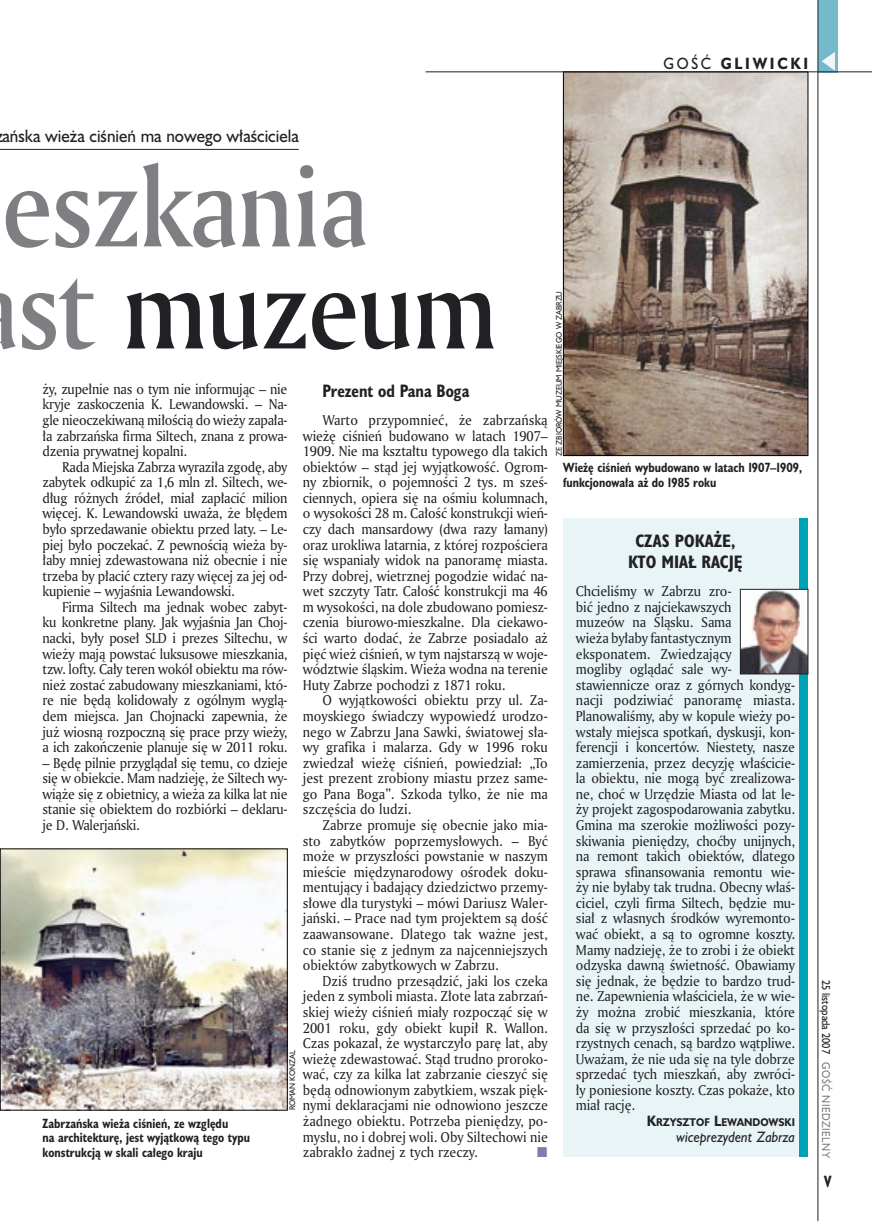
<style>
.page{position:relative;width:872px;height:1221px;background:#fff}
.page>*{position:absolute;margin:0;border:0;box-sizing:border-box;transform-origin:0 0}
.t1{font:108px/102px "Amerigo Md PL";letter-spacing:-.015em;color:#7f7f83;scale:.9 1}
.t2{font:16.5px "Humanst 521 PL";color:#212125;scale:.94 1}
._04-2_tytul_ramki{font:700 16.5px/21px "Humanst 521 Cn PL";color:#212125;text-align:center}
._04_srodtytul_HuCB_11_pt{font:700 16.5px "Humanst 521 Cn PL";color:#212125;scale:.94 1}
.t3{font:700 15px "Humanst 521 PL";letter-spacing:.2em;color:#212125;scale:.9 1}
.t4{font:700 15px "Humanst 521 Cn PL";color:#212125;scale:.94 1}
._01_body_tekst{font:13.8px/15.6px "Amerigo PL";letter-spacing:-.015em;color:#212125;text-align:justify;scale:.94 1}
._03-4_body_liturgii{font:13.8px/15.6px "Amerigo PL";letter-spacing:-.01em;color:#212125;scale:.94 1}
._12b_miasto_na_koncu_Hu{font:italic 13.8px "Humanst 521 PL";color:#212125;scale:.92 1}
._09_podpis_zdjecia_HuCnB{font:700 12.3px/14.4px "Humanst 521 Cn PL";color:#212125;scale:.94 1}
.t5{font:10.5px "Humanst 521 PL";color:#212125;scale:.9 1}
.t6{font:10.5px "Humanst 521 PL";letter-spacing:.05em;color:#7f7f83;scale:.9 1}
._12a_autor_na_koncu_HuBd{font:700 10.35px "Humanst 521 PL";color:#212125;scale:.9 1}
._09a_autor_zdjecia_Hu_5_pt{font:7.5px "Humanst 521 PL";color:#212125;scale:.94 1}
.s1{font-weight:400}
.s2{color:#212125}
.s3{font-size:13.8px}
</style>
<div class="page">
<div style="left:818px;top:0;width:19px;height:72px;background:#75baca"></div>
<svg style="left:821px;top:52px;width:14px;height:19px"></svg>
<hr style="left:817px;top:0;width:1px;height:1220px;background:#212125">
<div style="left:563px;top:518px;width:245px;height:638px;background:#e9f4f6"></div>
<div style="left:799px;top:518px;width:8px;height:638px;background:#00a0b6"></div>
<img style="left:742px;top:591px;width:64px;height:81px">
<div style="left:740px;top:589px;width:68px;height:85px;border:1px solid #212125"></div>
<img style="left:2px;top:850px;width:283px;height:258px">
<img style="left:565px;top:74px;width:241px;height:380px">
<div style="left:563px;top:72px;width:245px;height:384px;border:1px solid #000"></div>
<hr style="left:0;top:149px;width:299px;height:1px;background:#212125">
<hr style="left:425px;top:72px;width:447px;height:1px;background:#212125">
<p class="t3" style="left:663px;top:53px;width:162px"><span class="s1">GOŚĆ</span> GLIWICKI</p>
<p class="t2" style="left:3px;top:125px;width:316px">ańska wieża ciśnień ma nowego właściciela</p>
<h1 class="t1" style="left:2px;top:153px;width:552px">eszkania<br>st <span class="s2">muzeum</span></h1>
<p class="_09a_autor_zdjecia_Hu_5_pt" style="left:554px;top:456px;width:177px;rotate:-90deg">ZE ZBIORÓW MUZEUM MIEJSKIEGO W ZABRZU</p>
<p class="_01_body_tekst" style="left:43px;top:380px;width:262px">ży, zupełnie nas o tym nie informując – nie kryje zaskoczenia K. Lewandowski. – Na&shy;gle nieoczekiwaną miłością do wieży zapała&shy;ła zabrzańska firma Siltech, znana z prowa&shy;dzenia prywatnej kopalni.</p>
<p class="_01_body_tekst" style="left:43px;top:458px;width:262px;text-indent:20px">Rada Miejska Zabrza wyraziła zgodę, aby zabytek odkupić za 1,6 mln zł. Siltech, we&shy;dług różnych źródeł, miał zapłacić milion więcej. K. Lewandowski uważa, że błędem było sprzedawanie obiektu przed laty. – Le&shy;piej było poczekać. Z pewnością wieża by&shy;łaby mniej zdewastowana niż obecnie i nie trzeba by płacić cztery razy więcej za jej od&shy;kupienie – wyjaśnia Lewandowski.</p>
<p class="_01_body_tekst" style="left:43px;top:598px;width:262px;text-indent:20px">Firma Siltech ma jednak wobec zabyt&shy;ku konkretne plany. Jak wyjaśnia Jan Choj&shy;nacki, były poseł SLD i prezes Siltechu, w wieży mają powstać luksusowe mieszkania, tzw. lofty. Cały teren wokół obiektu ma rów&shy;nież zostać zabudowany mieszkaniami, któ&shy;re nie będą kolidowały z ogólnym wyglą&shy;dem miejsca. Jan Chojnacki zapewnia, że już wiosną rozpoczną się prace przy wieży, a ich zakończenie planuje się w 2011 roku.</p>
<p class="_01_body_tekst" style="left:43px;top:754px;width:262px">– Będę pilnie przyglądał się temu, co dzieje się w obiekcie. Mam nadzieję, że Siltech wy&shy;wiąże się z obietnicy, a wieża za kilka lat nie stanie się obiektem do rozbiórki – deklaru&shy;je D. Walerjański.</p>
<p class="_04_srodtytul_HuCB_11_pt" style="left:322px;top:380px;width:158px">Prezent od Pana Boga</p>
<p class="_01_body_tekst" style="left:303px;top:412px;width:262px;text-indent:20px">Warto przypomnieć, że zabrzańską wieżę ciśnień budowano w latach 1907– 1909. Nie ma kształtu typowego dla takich obiektów – stąd jej wyjątkowość. Ogrom&shy;ny zbiornik, o pojemności 2 tys. m sześ&shy;ciennych, opiera się na ośmiu kolumnach, o wysokości 28 m. Całość konstrukcji wień&shy;czy dach mansardowy (dwa razy łamany) oraz urokliwa latarnia, z której rozpościera się wspaniały widok na panoramę miasta.<br>Przy dobrej, wietrznej pogodzie widać na&shy;wet szczyty Tatr. Całość konstrukcji ma 46 m wysokości, na dole zbudowano pomiesz&shy;czenia biurowo-mieszkalne. Dla ciekawo&shy;ści warto dodać, że Zabrze posiadało aż pięć wież ciśnień, w tym najstarszą w woje&shy;wództwie śląskim. Wieża wodna na terenie Huty Zabrze pochodzi z 1871 roku.</p>
<p class="_01_body_tekst" style="left:303px;top:692px;width:262px;text-indent:20px">O wyjątkowości obiektu przy ul. Za&shy;moyskiego świadczy wypowiedź urodzo&shy;nego w Zabrzu Jana Sawki, światowej sła&shy;wy grafika i malarza. Gdy w 1996 roku zwiedzał wieżę ciśnień, powiedział: „To jest prezent zrobiony miastu przez same&shy;go Pana Boga”. Szkoda tylko, że nie ma szczęścia do ludzi.</p>
<p class="_01_body_tekst" style="left:303px;top:816px;width:262px;text-indent:20px">Zabrze promuje się obecnie jako mia&shy;sto zabytków poprzemysłowych. – Być może w przyszłości powstanie w naszym mieście międzynarodowy ośrodek doku&shy;mentujący i badający dziedzictwo przemy&shy;słowe dla turystyki – mówi Dariusz Waler&shy;jański. – Prace nad tym projektem są dość zaawansowane. Dlatego tak ważne jest, co stanie się z jednym za najcenniejszych obiektów zabytkowych w Zabrzu.</p>
<p class="_01_body_tekst" style="left:303px;top:972px;width:262px;text-indent:20px">Dziś trudno przesądzić, jaki los czeka jeden z symboli miasta. Złote lata zabrzań&shy;skiej wieży ciśnień miały rozpocząć się w 2001 roku, gdy obiekt kupił R. Wallon.<br>Czas pokazał, że wystarczyło parę lat, aby wieżę zdewastować. Stąd trudno proroko&shy;wać, czy za kilka lat zabrzanie cieszyć się będą odnowionym zabytkiem, wszak pięk&shy;nymi deklaracjami nie odnowiono jeszcze żadnego obiektu. Potrzeba pieniędzy, po&shy;mysłu, no i dobrej woli. Oby Siltechowi nie zabrakło żadnej z tych rzeczy.</p>
<p class="_09_podpis_zdjecia_HuCnB" style="left:563px;top:460px;width:256px">Wieżę ciśnień wybudowano w latach 1907–1909, funkcjonowała aż do 1985 roku</p>
<p class="_04-2_tytul_ramki" style="left:628px;top:530px;width:116px">CZAS POKAŻE,<br>KTO MIAŁ RACJĘ</p>
<p class="_03-4_body_liturgii" style="left:576px;top:583px;width:235px">Chcieliśmy w Zabrzu zro-<br>bić jedno z najciekawszych<br>muzeów na Śląsku. Sama<br>wieża byłaby fantastycznym eksponatem. Zwiedzający<br>mogliby oglądać sale wy&shy;stawiennicze oraz z górnych kondyg&shy;nacji podziwiać panoramę miasta.<br>Planowaliśmy, aby w kopule wieży po&shy;wstały miejsca spotkań, dyskusji, kon&shy;ferencji i koncertów. Niestety, nasze zamierzenia, przez decyzję właścicie&shy;la obiektu, nie mogą być zrealizowa&shy;ne, choć w Urzędzie Miasta od lat le&shy;ży projekt zagospodarowania zabytku.<br>Gmina ma szerokie możliwości pozy&shy;skiwania pieniędzy, choćby unijnych, na remont takich obiektów, dlatego sprawa sfinansowania remontu wie&shy;ży nie byłaby tak trudna. Obecny właś&shy;ciciel, czyli firma Siltech, będzie mu&shy;siał z własnych środków wyremonto&shy;wać obiekt, a są to ogromne koszty.<br>Mamy nadzieję, że to zrobi i że obiekt odzyska dawną świetność. Obawiamy się jednak, że będzie to bardzo trud&shy;ne. Zapewnienia właściciela, że w wie&shy;ży można zrobić mieszkania, które da się w przyszłości sprzedać po ko&shy;rzystnych cenach, są bardzo wątpliwe.<br>Uważam, że nie uda się na tyle dobrze sprzedać tych mieszkań, aby zwróci&shy;ły poniesione koszty. Czas pokaże, kto miał rację.</p>
<p class="_12a_autor_na_koncu_HuBd" style="left:647px;top:1114px;width:166px"><span class="s3">K</span>RZYSZTOF <span class="s3">L</span>EWANDOWSKI</p>
<p class="_12b_miasto_na_koncu_Hu" style="left:676px;top:1126px;width:130px">wiceprezydent Zabrza</p>
<p class="_09a_autor_zdjecia_Hu_5_pt" style="left:287px;top:1110px;width:66px;rotate:-90deg">ROMAN KONZAL</p>
<p class="_09_podpis_zdjecia_HuCnB" style="left:43px;top:1115px;width:222px">Zabrzańska wieża ciśnień, ze względu<br>na architekturę, jest wyjątkową tego typu konstrukcją w skali całego kraju</p>
<p class="t5" style="left:833px;top:979px;width:84px;rotate:90deg">25 listopada 2007</p>
<p class="t6" style="left:833px;top:1062px;width:108px;rotate:90deg">GOŚĆ NIEDZIELNY</p>
<p class="t4" style="left:824px;top:1171px;width:9px">V</p>
</div>
